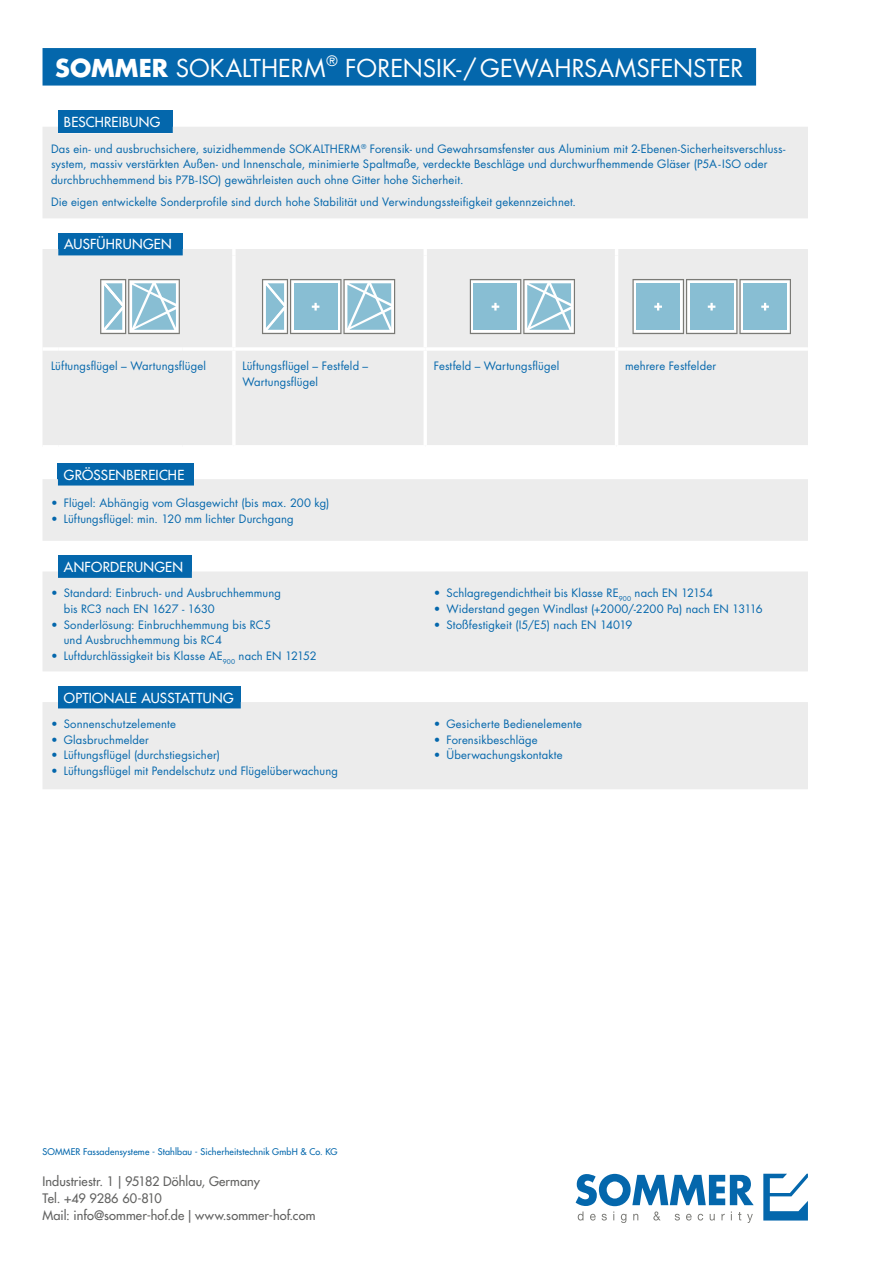
<style>
.page{position:relative;width:893px;height:1263px;background:#fff}
.page>*{position:absolute;margin:0;border:0;box-sizing:border-box;transform-origin:0 0}
.t1{font:24px "Futura";color:#fff}
.t2{font:13.95px "Futura";color:#fff}
.t3{font:13.5px "Futura";letter-spacing:.015em;color:#fff}
.t4{font:12.75px/17.2px "Futura";letter-spacing:.005em;color:#626261}
.t5{font:11.25px/15.8px "Futura";letter-spacing:.01em;color:#0467ac}
.t6{font:9px "Futura";letter-spacing:.015em;color:#0467ac}
.s1{font-weight:700}
</style>
<div class="page">
<svg style="left:576px;top:1174px;width:178px;height:49px"></svg>
<svg style="left:763px;top:1174px;width:45px;height:46px"></svg>
<div style="left:43px;top:48px;width:713px;height:38px;background:#0467ac"></div>
<div style="left:58px;top:111px;width:115px;height:22px;background:#0467ac"></div>
<div style="left:43px;top:127px;width:765px;height:91px;background:#ececec"></div>
<div style="left:58px;top:233px;width:125px;height:22px;background:#0467ac"></div>
<div style="left:43px;top:249px;width:765px;height:196px;background:#ececec"></div>
<hr style="left:232px;top:255px;width:4px;height:92px;background:#fff">
<hr style="left:423px;top:255px;width:4px;height:92px;background:#fff">
<hr style="left:232px;top:351px;width:4px;height:94px;background:#fff">
<hr style="left:423px;top:351px;width:4px;height:94px;background:#fff">
<hr style="left:615px;top:255px;width:3px;height:92px;background:#fff">
<hr style="left:615px;top:351px;width:3px;height:94px;background:#fff">
<svg style="left:232px;top:249px;width:4px;height:6px"></svg>
<svg style="left:423px;top:249px;width:4px;height:6px"></svg>
<svg style="left:615px;top:249px;width:3px;height:6px"></svg>
<hr style="left:43px;top:347px;width:15px;height:4px;background:#fff">
<hr style="left:58px;top:347px;width:125px;height:4px;background:#fff">
<hr style="left:183px;top:347px;width:51px;height:4px;background:#fff">
<hr style="left:234px;top:347px;width:191px;height:4px;background:#fff">
<hr style="left:425px;top:347px;width:192px;height:4px;background:#fff">
<hr style="left:617px;top:347px;width:191px;height:4px;background:#fff">
<div style="left:58px;top:463px;width:136px;height:22px;background:#0467ac"></div>
<div style="left:43px;top:479px;width:765px;height:62px;background:#ececec"></div>
<div style="left:58px;top:555px;width:134px;height:23px;background:#0467ac"></div>
<div style="left:43px;top:571px;width:765px;height:100px;background:#ececec"></div>
<div style="left:58px;top:686px;width:183px;height:22px;background:#0467ac"></div>
<div style="left:43px;top:702px;width:765px;height:87px;background:#ececec"></div>
<svg style="left:632px;top:279px;width:159px;height:55px"></svg>
<svg style="left:470px;top:279px;width:105px;height:56px"></svg>
<svg style="left:100px;top:279px;width:80px;height:56px"></svg>
<svg style="left:262px;top:279px;width:133px;height:56px"></svg>
<h1 class="t1" style="left:55px;top:52px;width:272px"><span class="s1">SOMMER</span> SOKALTHERM</h1>
<p class="t2" style="left:326px;top:52px;width:13px">®</p>
<h1 class="t1" style="left:345px;top:52px;width:400px">FORENSIK-/ GEWAHRSAMSFENSTER</h1>
<p class="t3" style="left:64px;top:114px;width:98px">BESCHREIBUNG</p>
<p class="t5" style="left:51px;top:141px;width:736px">Das ein- und ausbruchsichere, suizidhemmende SOKALTHERM<sup>®</sup> Forensik- und Gewahrsamsfenster aus Aluminium mit 2-Ebenen-Sicherheitsverschluss&shy;system, massiv verstärkten Außen- und Innenschale, minimierte Spaltmaße, verdeckte Beschläge und durchwurfhemmende Gläser (P5A- ISO oder durchbruchhemmend bis P7B- ISO) gewährleisten auch ohne Gitter hohe Sicherheit.</p>
<p class="t5" style="left:51px;top:194px;width:527px">Die eigen entwickelte Sonderprofile sind durch hohe Stabilität und Verwindungssteifigkeit gekennzeichnet.</p>
<p class="t3" style="left:64px;top:236px;width:109px">AUSFÜHRUNGEN</p>
<p class="t5" style="left:51px;top:359px;width:157px">Lüftungsflügel – Wartungsflügel</p>
<p class="t5" style="left:242px;top:359px;width:127px">Lüftungsflügel – Festfeld –<br>Wartungsflügel</p>
<p class="t5" style="left:434px;top:359px;width:127px">Festfeld – Wartungsflügel</p>
<p class="t5" style="left:625px;top:359px;width:93px">mehrere Festfelder</p>
<p class="t3" style="left:64px;top:466px;width:122px">GRÖSSENBEREICHE</p>
<p class="t5" style="left:51px;top:495px;width:280px">• Flügel: Abhängig vom Glasgewicht (bis max. 200 kg)</p>
<p class="t5" style="left:51px;top:511px;width:244px">• Lüftungsflügel: min. 120 mm lichter Durchgang</p>
<p class="t3" style="left:64px;top:558px;width:121px">ANFORDERUNGEN</p>
<p class="t5" style="left:64px;top:585px;width:219px;text-indent:-13px">• Standard: Einbruch- und Ausbruchhemmung bis RC3 nach EN 1627 - 1630</p>
<p class="t5" style="left:64px;top:617px;width:209px;text-indent:-13px">• Sonderlösung: Einbruchhemmung bis RC5 und Ausbruchhemmung bis RC4</p>
<p class="t5" style="left:51px;top:648px;width:267px">• Luftdurchlässigkeit bis Klasse AE<sub>900</sub> nach EN 12152</p>
<p class="t3" style="left:64px;top:689px;width:171px">OPTIONALE AUSSTATTUNG</p>
<p class="t5" style="left:51px;top:716px;width:126px">• Sonnenschutzelemente</p>
<p class="t5" style="left:51px;top:732px;width:100px">• Glasbruchmelder</p>
<p class="t5" style="left:51px;top:747px;width:171px">• Lüftungsflügel (durchstiegsicher)</p>
<p class="t5" style="left:51px;top:763px;width:288px">• Lüftungsflügel mit Pendelschutz und Flügelüberwachung</p>
<p class="t5" style="left:434px;top:585px;width:281px">• Schlagregendichtheit bis Klasse RE<sub>900</sub> nach EN 12154</p>
<p class="t5" style="left:434px;top:601px;width:331px">• Widerstand gegen Windlast (+2000/-2200 Pa) nach EN 13116</p>
<p class="t5" style="left:434px;top:617px;width:200px">• Stoßfestigkeit (I5/E5) nach EN 14019</p>
<p class="t5" style="left:434px;top:716px;width:150px">• Gesicherte Bedienelemente</p>
<p class="t5" style="left:434px;top:732px;width:105px">• Forensikbeschläge</p>
<p class="t5" style="left:434px;top:747px;width:130px">• Überwachungskontakte</p>
<p class="t6" style="left:43px;top:1146px;width:297px">SOMMER Fassadensysteme - Stahlbau - Sicherheitstechnik GmbH &amp; Co. KG</p>
<p class="t4" style="left:43px;top:1173px;width:274px">Industriestr. 1|95182 Döhlau, Germany<br>Tel. +49 9286 60-810<br>Mail: info@sommer-hof.de|www.sommer-hof.com</p>
</div>
